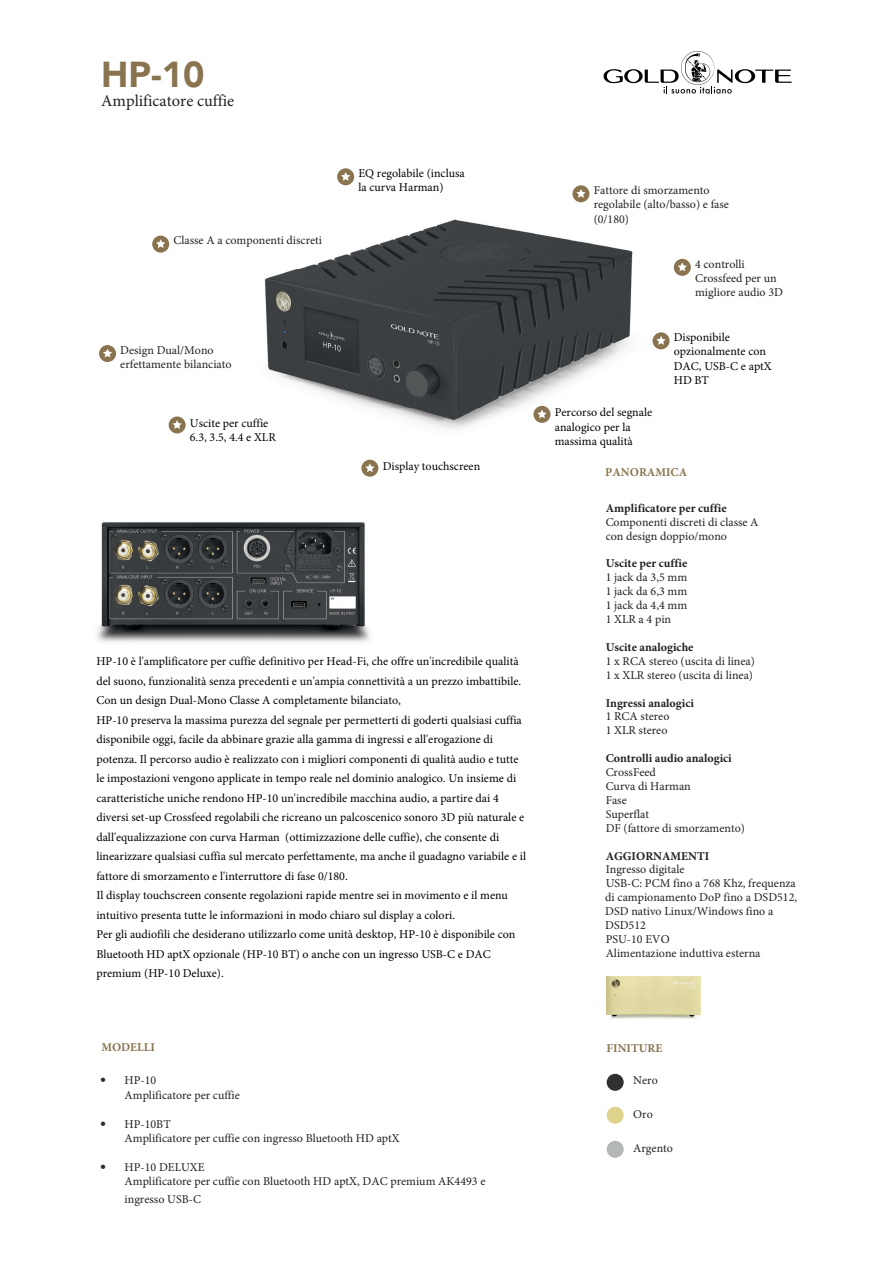
<style>
.page{position:relative;width:893px;height:1263px;background:#fff}
.page>*{position:absolute;margin:0;border:0;box-sizing:border-box;transform-origin:0 0}
.t1{font:900 36px "Avenir";color:#89744f}
.t2{font:16.5px "Minion Pro";color:#231f20}
.t3{font:12px/19.5px "Minion Pro";color:#000001}
.t4{font:12px/14px "Minion Pro";color:#231f20}
.t5{font:700 12px "Minion Pro";color:#231f20}
.t6{font:700 12px "Minion Pro";color:#89744f}
.s1{font-family:"Avenir";font-weight:800;color:#292d2f}
</style>
<div class="page">
<svg style="left:604px;top:51px;width:188px;height:43px"></svg>
<img style="left:606px;top:976px;width:95px;height:42px">
<img style="left:101px;top:522px;width:132px;height:5px">
<img style="left:233px;top:459px;width:146px;height:68px">
<img style="left:97px;top:527px;width:273px;height:115px">
<img style="left:161px;top:175px;width:523px;height:254px">
<img style="left:161px;top:428px;width:271px;height:6px">
<div style="left:607px;top:1107px;width:17px;height:17px;background:#dfd38c;border-radius:50%"></div>
<div style="left:607px;top:1074px;width:17px;height:17px;background:#312f30;border-radius:50%"></div>
<div style="left:607px;top:1141px;width:17px;height:17px;background:#b4b7b7;border-radius:50%"></div>
<svg style="left:152px;top:236px;width:17px;height:17px"></svg>
<svg style="left:99px;top:345px;width:17px;height:17px"></svg>
<svg style="left:533px;top:406px;width:17px;height:17px"></svg>
<svg style="left:652px;top:332px;width:18px;height:17px"></svg>
<svg style="left:674px;top:259px;width:17px;height:17px"></svg>
<svg style="left:572px;top:185px;width:17px;height:17px"></svg>
<svg style="left:337px;top:168px;width:17px;height:17px"></svg>
<svg style="left:361px;top:460px;width:17px;height:17px"></svg>
<svg style="left:169px;top:416px;width:17px;height:17px"></svg>
<h1 class="t1" style="left:101px;top:43px;width:105px">HP-10</h1>
<h2 class="t2" style="left:101px;top:90px;width:134px">Amplificatore cuffie</h2>
<p class="t4" style="left:173px;top:234px;width:150px">Classe A a componenti discreti</p>
<p class="t3" style="left:358px;top:166px;width:108px;line-height:14.4px">EQ regolabile (inclusa la curva Harman)</p>
<p class="t4" style="left:120px;top:343px;width:113px;line-height:14.4px">Design Dual/Mono erfettamente bilanciato</p>
<p class="t3" style="left:190px;top:416px;width:87px;line-height:14.4px">Uscite per cuffie<br>6.3, 3.5, 4.4 e XLR</p>
<p class="t3" style="left:383px;top:457px;width:99px">Display touchscreen</p>
<p class="t3" style="left:96px;top:652px;width:431px">HP-10 è l'amplificatore per cuffie definitivo per Head-Fi, che offre un'incredibile qualità del suono, funzionalità senza precedenti e un'ampia connettività a un prezzo imbattibile.<br>Con un design Dual-Mono Classe A completamente bilanciato,<br>HP-10 preserva la massima purezza del segnale per permetterti di goderti qualsiasi cuffia disponibile oggi, facile da abbinare grazie alla gamma di ingressi e all'erogazione di potenza. Il percorso audio è realizzato con i migliori componenti di qualità audio e tutte le impostazioni vengono applicate in tempo reale nel dominio analogico. Un insieme di caratteristiche uniche rendono HP-10 un'incredibile macchina audio, a partire dai 4 diversi set-up Crossfeed regolabili che ricreano un palcoscenico sonoro 3D più naturale e dall'equalizzazione con curva Harman (ottimizzazione delle cuffie), che consente di linearizzare qualsiasi cuffia sul mercato perfettamente, ma anche il guadagno variabile e il fattore di smorzamento e l'interruttore di fase 0/180.<br>Il display touchscreen consente regolazioni rapide mentre sei in movimento e il menu intuitivo presenta tutte le informazioni in modo chiaro sul display a colori.<br>Per gli audiofili che desiderano utilizzarlo come unità desktop, HP-10 è disponibile con Bluetooth HD aptX opzionale (HP-10 BT) o anche con un ingresso USB-C e DAC premium (HP-10 Deluxe).</p>
<p class="t6" style="left:101px;top:1039px;width:55px">MODELLI</p>
<p class="t4" style="left:125px;top:1073px;width:117px;line-height:14.4px;text-indent:-24px"><span class="s1">•</span> HP-10<br>Amplificatore per cuffie</p>
<p class="t4" style="left:125px;top:1116px;width:277px;line-height:14.4px;text-indent:-24px"><span class="s1">•</span> HP-10BT<br>Amplificatore per cuffie con ingresso Bluetooth HD aptX</p>
<p class="t4" style="left:125px;top:1160px;width:362px;line-height:14.4px;text-indent:-24px"><span class="s1">•</span> HP-10 DELUXE<br>Amplificatore per cuffie con Bluetooth HD aptX, DAC premium AK4493 e</p>
<p class="t4" style="left:125px;top:1192px;width:78px">ingresso USB-C</p>
<p class="t4" style="left:594px;top:183px;width:137px;line-height:14.4px">Fattore di smorzamento regolabile (alto/basso) e fase (0/180)</p>
<p class="t4" style="left:695px;top:257px;width:89px;line-height:14.4px">4 controlli<br>Crossfeed per un migliore audio 3D</p>
<p class="t3" style="left:555px;top:405px;width:99px;line-height:14.4px">Percorso del segnale analogico per la massima qualità</p>
<p class="t3" style="left:674px;top:330px;width:99px;line-height:14.4px">Disponibile opzionalmente con<br>DAC, USB-C e aptX<br>HD BT</p>
<p class="t6" style="left:605px;top:463px;width:83px">PANORAMICA</p>
<p class="t5" style="left:606px;top:499px;width:122px">Amplificatore per cuffie</p>
<p class="t4" style="left:606px;top:515px;width:154px">Componenti discreti di classe A con design doppio/mono</p>
<p class="t5" style="left:606px;top:555px;width:83px">Uscite per cuffie</p>
<p class="t4" style="left:606px;top:570px;width:83px;text-align:justify">1 jack da 3,5 mm 1 jack da 6,3 mm 1 jack da 4,4 mm 1 XLR a 4 pin</p>
<p class="t5" style="left:606px;top:638px;width:89px">Uscite analogiche</p>
<p class="t4" style="left:606px;top:654px;width:151px">1 x RCA stereo (uscita di linea)<br>1 x XLR stereo (uscita di linea)</p>
<p class="t5" style="left:606px;top:694px;width:90px">Ingressi analogici</p>
<p class="t4" style="left:606px;top:710px;width:65px">1 RCA stereo<br>1 XLR stereo</p>
<p class="t5" style="left:606px;top:750px;width:128px">Controlli audio analogici</p>
<p class="t4" style="left:606px;top:765px;width:141px">CrossFeed<br>Curva di Harman<br>Fase<br>Superflat<br>DF (fattore di smorzamento)</p>
<p class="t5" style="left:606px;top:847px;width:105px">AGGIORNAMENTI</p>
<p class="t4" style="left:605px;top:863px;width:193px">Ingresso digitale<br>USB-C: PCM fino a 768 Khz, frequenza di campionamento DoP fino a DSD512,<br>DSD nativo Linux/Windows fino a<br>DSD512<br>PSU-10 EVO<br>Alimentazione induttiva esterna</p>
<p class="t6" style="left:606px;top:1040px;width:57px">FINITURE</p>
<p class="t4" style="left:633px;top:1073px;width:26px">Nero</p>
<p class="t4" style="left:633px;top:1107px;width:21px">Oro</p>
<p class="t4" style="left:633px;top:1141px;width:41px">Argento</p>
</div>
